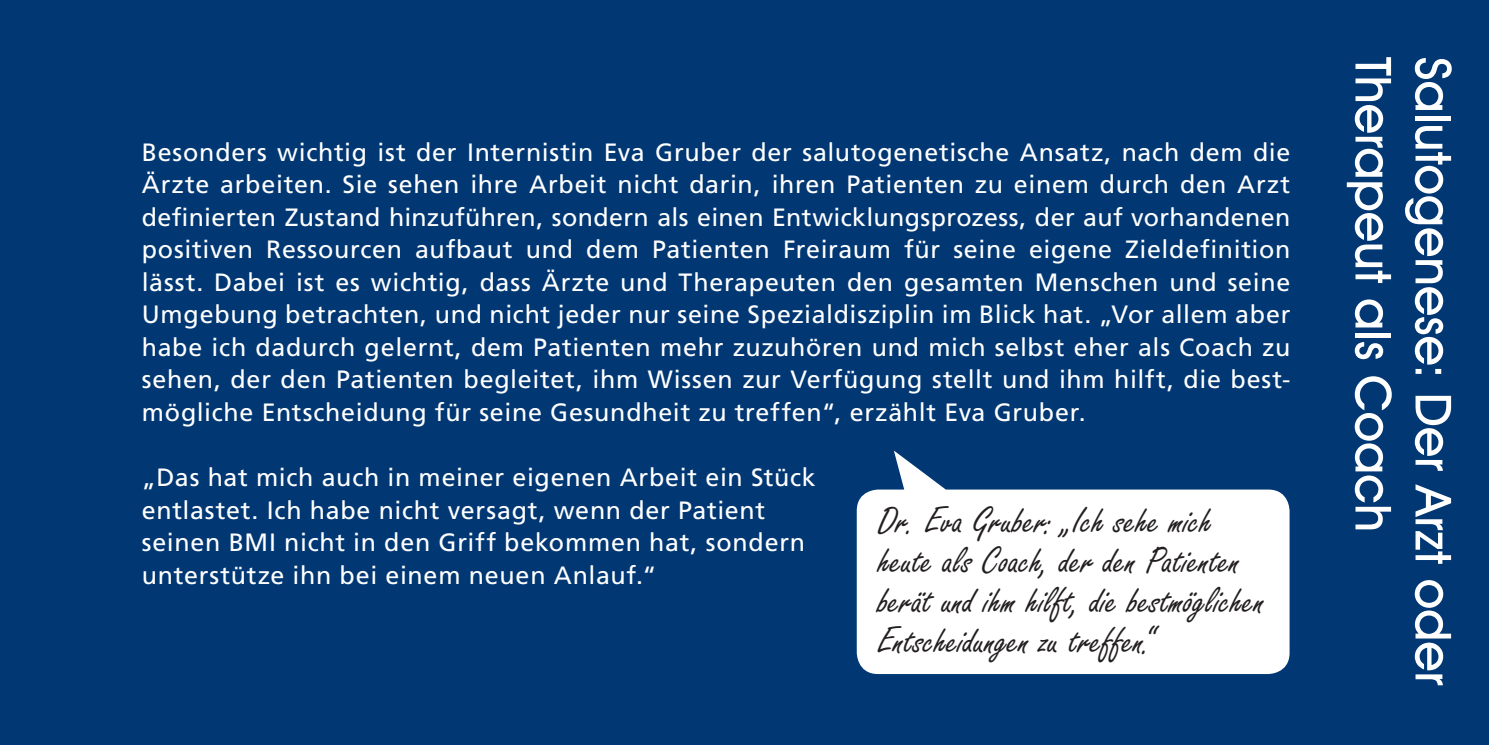
<style>
.page{position:relative;width:1489px;height:745px;background:#fff}
.page>*{position:absolute;margin:0;border:0;box-sizing:border-box;transform-origin:0 0}
.t1{font:500 50px "Avant Garde IT Cby BT";letter-spacing:-.005em;color:#fff}
.t2{font:40px/40px "Freestyle Script";letter-spacing:.005em;color:#231f20}
.t3{font:25px/32.5px "Frutiger LT";letter-spacing:.03em;color:#fff;text-align:justify}
</style>
<div class="page">
<div style="left:0;top:0;width:1488px;height:744px;background:#013874"></div>
<svg style="left:856px;top:450px;width:433px;height:223px;fill:#fff"></svg>
<p class="t3" style="left:142px;top:136px;width:1150px">Besonders wichtig ist der Internistin Eva Gruber der salutogenetische Ansatz, nach dem die Ärzte arbeiten. Sie sehen ihre Arbeit nicht darin, ihren Patienten zu einem durch den Arzt definierten Zustand hinzuführen, sondern als einen Entwicklungsprozess, der auf vorhandenen positiven Ressourcen aufbaut und dem Patienten Freiraum für seine eigene Zieldefinition lässt. Dabei ist es wichtig, dass Ärzte und Therapeuten den gesamten Menschen und seine Umgebung betrachten, und nicht jeder nur seine Spezialdisziplin im Blick hat. „Vor allem aber habe ich dadurch gelernt, dem Patienten mehr zuzuhören und mich selbst eher als Coach zu sehen, der den Patienten begleitet, ihm Wissen zur Verfügung stellt und ihm hilft, die best&shy;mögliche Entscheidung für seine Gesundheit zu treffen“, erzählt Eva Gruber.</p>
<p class="t3" style="left:142px;top:461px;width:675px;text-align:left">„Das hat mich auch in meiner eigenen Arbeit ein Stück entlastet. Ich habe nicht versagt, wenn der Patient seinen BMI nicht in den Griff bekommen hat, sondern unterstütze ihn bei einem neuen Anlauf.“</p>
<h2 class="t2" style="left:878px;top:502px;width:388px">Dr. Eva Gruber: „Ich sehe mich heute als Coach, der den Patienten berät und ihm hilft, die bestmöglichen Entscheidungen zu treffen.“</h2>
<h1 class="t1" style="left:1403px;top:57px;width:476px;rotate:90deg">Therapeut als Coach</h1>
<h1 class="t1" style="left:1463px;top:57px;width:630px;rotate:90deg">Salutogenese: Der Arzt oder</h1>
</div>
